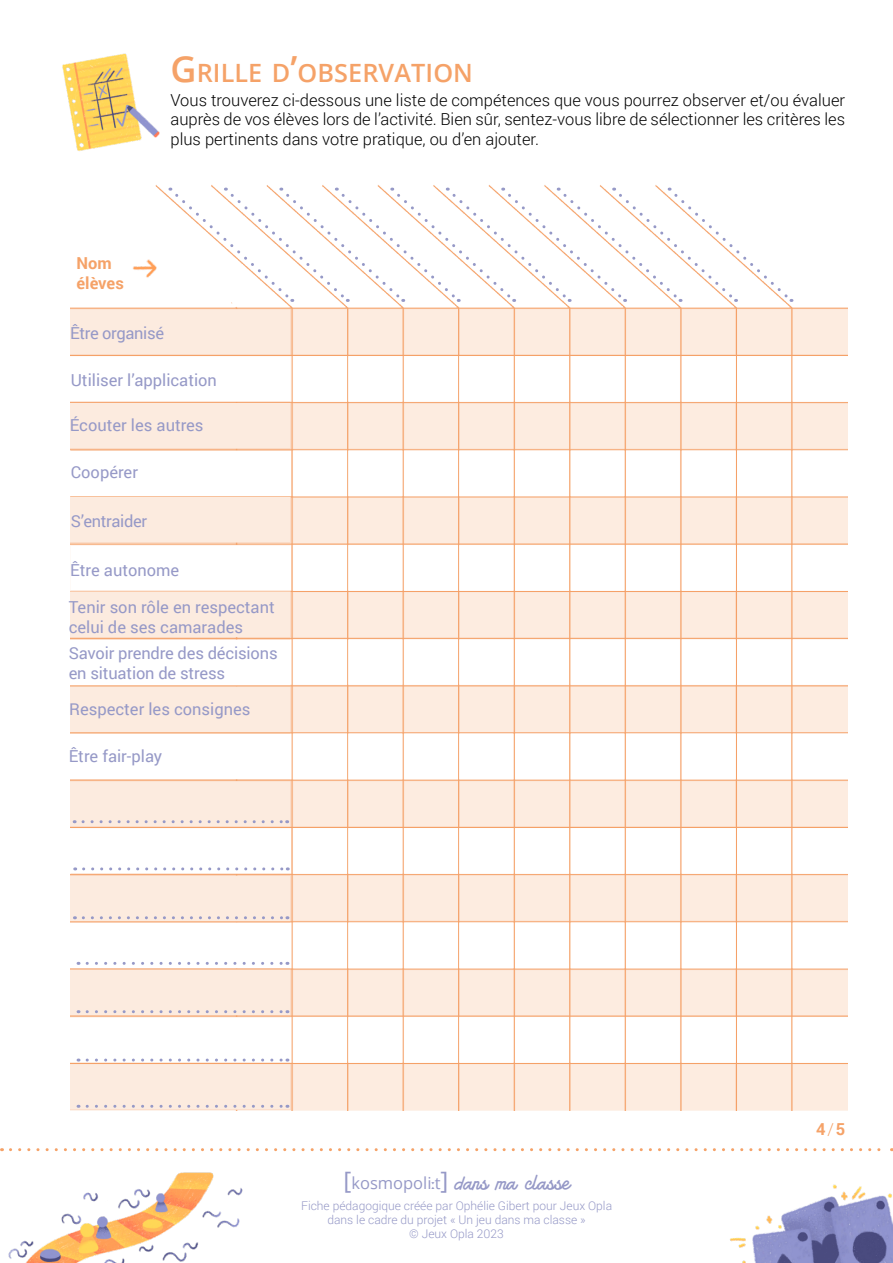
<style>
.page{position:relative;width:893px;height:1263px;background:#fff}
.page>*{position:absolute;margin:0;border:0;box-sizing:border-box;transform-origin:0 0}
.t1{font:600 25.2px "Open Sans";letter-spacing:.005em;color:#f5a268}
.t2{font:24px "American Lemon";color:#9699c7}
.t3{font:300 16.5px/19.8px "Roboto";color:#000;text-align:justify}
.t4{font:16.5px/19.8px "Roboto";color:#9699c7}
.t5{font:16.5px "Roboto";letter-spacing:-.02em;color:#9699c7}
.t6{font:700 16.5px/19.8px "Roboto";color:#f5a268}
.t7{font:300 12px/14.4px "Roboto";color:#9699c7;text-align:center}
.s1{font-size:36px}
.s2{font-family:"Open Sans"}
.s3{font-family:"Open Sans";font-size:16.5px}
.s4{font-family:"Baskerville";font-size:16.5px}
.s5{font-weight:300}
</style>
<div class="page">
<img style="left:8px;top:1172px;width:235px;height:91px">
<img style="left:730px;top:1184px;width:163px;height:79px">
<svg style="left:10px;top:1148px;width:882px;height:3px"></svg>
<img style="left:70px;top:185px;width:777px;height:926px">
<img style="left:62px;top:53px;width:98px;height:98px">
<svg style="left:87px;top:1010px;width:201px;height:3px"></svg>
<svg style="left:87px;top:1058px;width:201px;height:3px"></svg>
<svg style="left:87px;top:1105px;width:201px;height:3px"></svg>
<svg style="left:170px;top:188px;width:622px;height:114px"></svg>
<img style="left:129px;top:258px;width:34px;height:21px">
<svg style="left:87px;top:962px;width:201px;height:3px"></svg>
<svg style="left:83px;top:916px;width:205px;height:3px"></svg>
<svg style="left:84px;top:867px;width:204px;height:3px"></svg>
<svg style="left:83px;top:820px;width:205px;height:3px"></svg>
<p class="t6" style="left:77px;top:253px;width:49px">Nom élèves</p>
<h1 class="t1" style="left:170px;top:55px;width:304px"><span class="s1">G</span> RILLE D<span class="s1">’</span>OBSERVATION</h1>
<p class="t3" style="left:170px;top:89px;width:676px">Vous trouverez ci-dessous une liste de compétences que vous pourrez observer et/ou évaluer auprès de vos élèves lors de l’activité. Bien sûr, sentez-vous libre de sélectionner les critères les plus pertinents dans votre pratique, ou d’en ajouter.</p>
<p class="t5" style="left:70px;top:322px;width:95px">Être organisé</p>
<p class="t4" style="left:71px;top:369px;width:148px">Utiliser l’application</p>
<p class="t4" style="left:70px;top:414px;width:135px">Écouter les autres</p>
<p class="t4" style="left:71px;top:462px;width:69px">Coopérer</p>
<p class="t5" style="left:71px;top:510px;width:78px">S’entraider</p>
<p class="t4" style="left:70px;top:559px;width:111px">Être autonome</p>
<p class="t4" style="left:69px;top:597px;width:208px">Tenir son rôle en respectant celui de ses camarades</p>
<p class="t4" style="left:69px;top:643px;width:210px">Savoir prendre des décisions en situation de stress</p>
<p class="t4" style="left:69px;top:698px;width:183px">Respecter les consignes</p>
<p class="t4" style="left:69px;top:746px;width:95px">Être fair-play</p>
<h2 class="t2" style="left:343px;top:1165px;width:228px"><span class="s2">[</span><span class="s3">kosmopoli</span><span class="s4">ː</span><span class="s3">t</span><span class="s2">]</span> dans ma classe</h2>
<p class="t7" style="left:301px;top:1198px;width:313px">Fiche pédagogique créée par Ophélie Gibert pour Jeux Opla dans le cadre du projet « Un jeu dans ma classe »<br>© Jeux Opla 2023</p>
<p class="t6" style="left:816px;top:1118px;width:30px">4 <span class="s5">/</span> 5</p>
</div>
